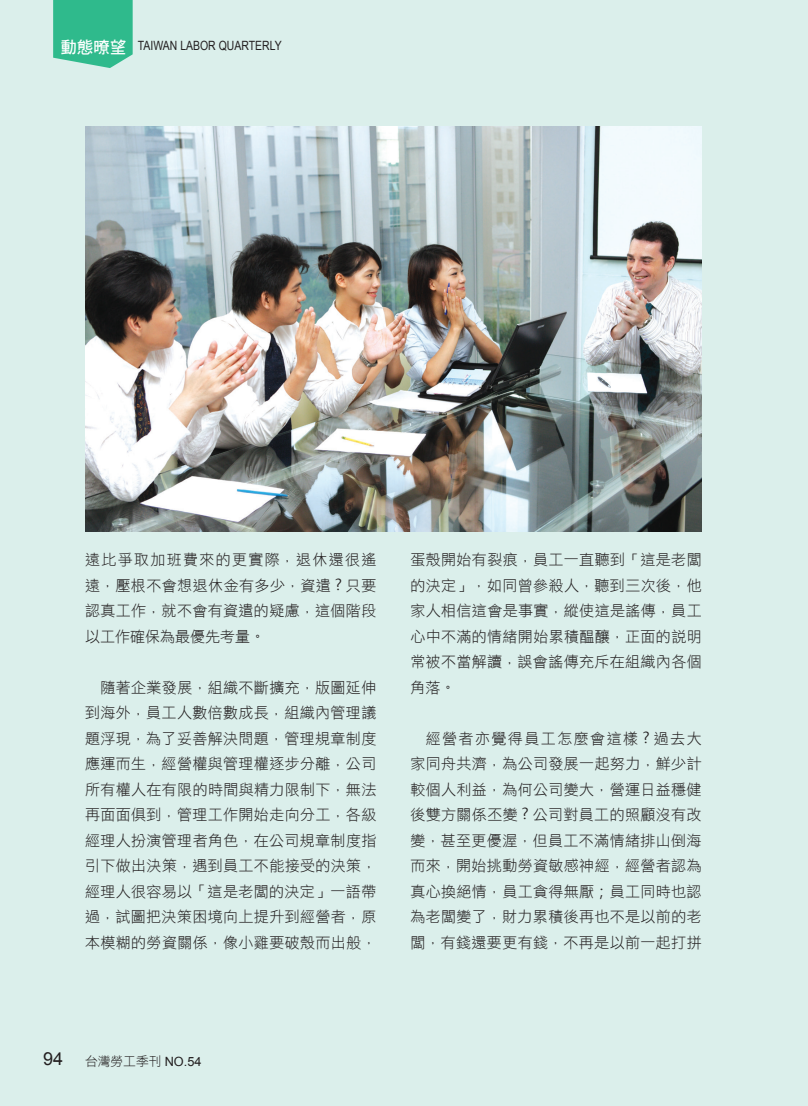
<style>
.page{position:relative;width:808px;height:1106px;background:#dbefeb}
.page>*{position:absolute;margin:0;border:0;box-sizing:border-box;transform-origin:0 0}
.t1{font:18px "Arial";color:#231f20}
.t2{font:16.5px "DF Hei Bd HK BF";color:#fff}
.內文{font:15px/25.5px "DF Hei Lt HK BF";letter-spacing:.025em;color:#231f20;text-align:justify}
.t3{font:12.75px "Arial Narrow";color:#231f20}
.t4{font:12.75px "DF Hei Lt HK BF";color:#231f20}
.s1{font-family:"Microsoft Jheng Hei"}
.s2{font-family:"Arial"}
</style>
<div class="page">
<svg style="left:53px;top:0;width:80px;height:68px;background:#3ebe94"></svg>
<img style="left:85px;top:126px;width:617px;height:405px">
<p class="t2" style="left:60px;top:39px;width:67px">動態暸望</p>
<p class="t3" style="left:138px;top:36px;width:145px">TAIWAN LABOR QUARTERLY</p>
<p class="內文" style="left:85px;top:547px;width:293px">遠比爭取加班費來的更實際<span class="s1">，</span>退休還很遙遠<span class="s1">，</span>壓根不會想退休金有多少<span class="s1">，</span>資遣 <span class="s1">?</span> 只要認真工作<span class="s1">，</span>就不會有資遣的疑慮<span class="s1">，</span>這個階段以工作確保為最優先考量<span class="s1">。</span></p>
<p class="內文" style="left:85px;top:674px;width:293px;text-indent:15px">隨著企業發展<span class="s1">，</span>組織不斷擴充<span class="s1">，</span>版圖延伸到海外<span class="s1">，</span>員工人數倍數成長<span class="s1">，</span>組織內管理議題浮現<span class="s1">，</span>為了妥善解決問題<span class="s1">，</span>管理規章制度應運而生<span class="s1">，</span>經營權與管理權逐步分離<span class="s1">，</span>公司所有權人在有限的時間與精力限制下<span class="s1">，</span>無法再面面俱到<span class="s1">，</span>管理工作開始走向分工<span class="s1">，</span>各級經理人扮演管理者角色<span class="s1">，</span>在公司規章制度指引下做出決策<span class="s1">，</span>遇到員工不能接受的決策<span class="s1">，</span>經理人很容易以<span class="s1">「</span>這是老闆的決定<span class="s1">」</span>一語帶過<span class="s1">，</span>試圖把決策困境向上提升到經營者<span class="s1">，</span>原本模糊的勞資關係<span class="s1">，</span>像小雞要破殼而出般<span class="s1">，</span></p>
<p class="內文" style="left:410px;top:547px;width:293px">蛋殼開始有裂痕<span class="s1">，</span>員工一直聽到<span class="s1">「</span>這是老闆的決定<span class="s1">」，</span>如同曾參殺人<span class="s1">，</span>聽到三次後<span class="s1">，</span>他家人相信這會是事實<span class="s1">，</span>縱使這是謠傳<span class="s1">，</span>員工心中不滿的情緒開始累積醞釀<span class="s1">，</span>正面的說明常被不當解讀<span class="s1">，</span>誤會謠傳充斥在組織內各個角落<span class="s1">。</span></p>
<p class="內文" style="left:410px;top:725px;width:293px;text-indent:15px">經營者亦覺得員工怎麼會這樣 <span class="s1">?</span> 過去大家同舟共濟<span class="s1">，</span>為公司發展一起努力<span class="s1">，</span>鮮少計較個人利益<span class="s1">，</span>為何公司變大<span class="s1">，</span>營運日益穩健後雙方關係丕變 <span class="s1">?</span> 公司對員工的照顧沒有改變<span class="s1">，</span>甚至更優渥<span class="s1">，</span>但員工不滿情緒排山倒海而來<span class="s1">，</span>開始挑動勞資敏感神經<span class="s1">，</span>經營者認為真心換絕情<span class="s1">，</span>員工貪得無厭<span class="s1">；</span>員工同時也認為老闆變了<span class="s1">，</span>財力累積後再也不是以前的老闆<span class="s1">，</span>有錢還要更有錢<span class="s1">，</span>不再是以前一起打拼</p>
<p class="t1" style="left:43px;top:1046px;width:22px">94</p>
<p class="t4" style="left:85px;top:1054px;width:118px">台灣勞工季刊 <span class="s2">NO.54</span></p>
</div>
